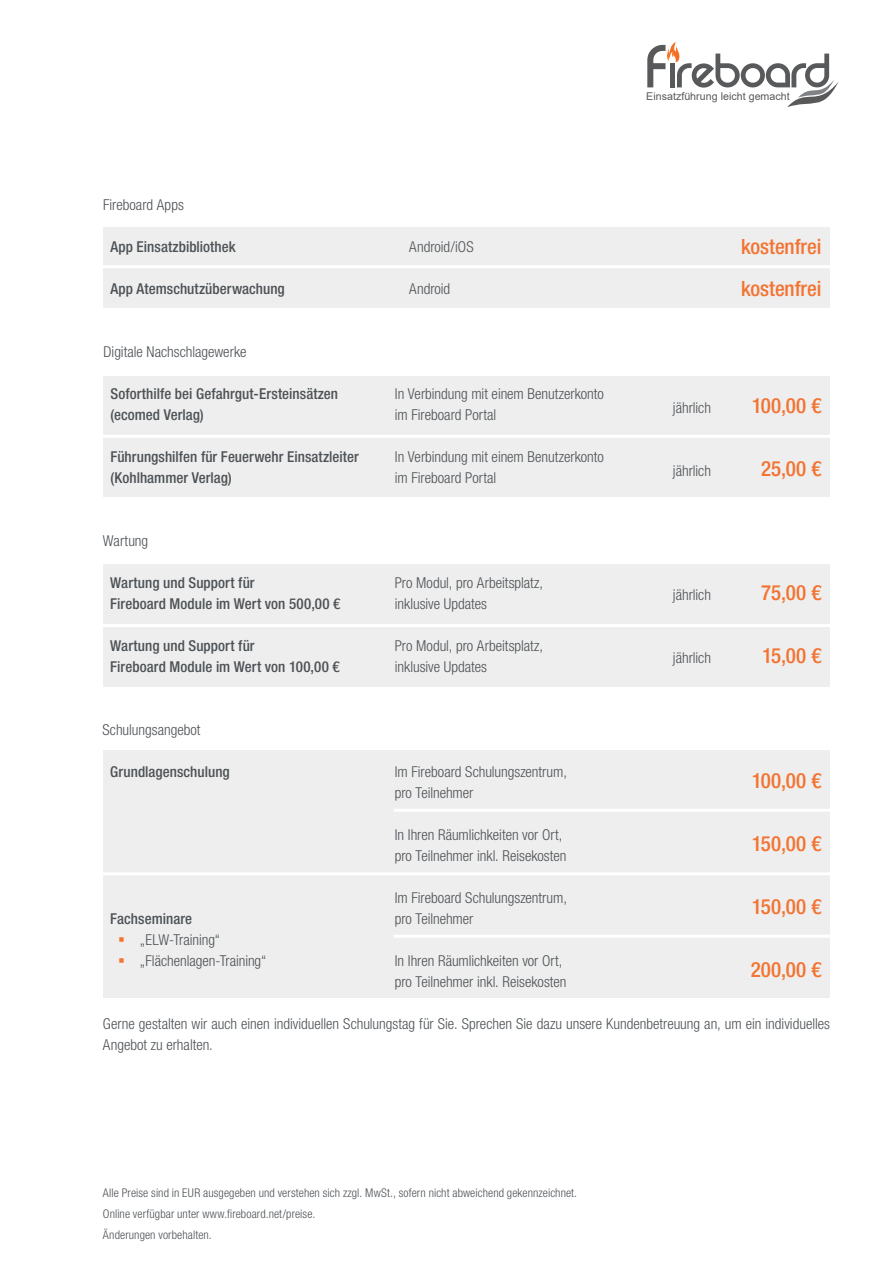
<style>
.page{position:relative;width:893px;height:1263px;background:#fff}
.page>*{position:absolute;margin:0;border:0;box-sizing:border-box;transform-origin:0 0}
.t1{font:500 condensed 21px/42px "Helvetica Neue LT Std";color:#f37331}
.t2{font:300 condensed 15px/21px "Helvetica Neue LT Std";color:#4d5256}
.t3{font:500 condensed 15px "Helvetica Neue LT Std";letter-spacing:.005em;color:#4d5256}
.t4{font:300 condensed 12px/21px "Helvetica Neue LT Std";letter-spacing:.005em;color:#4d5256}
.t5{font:10.65px "Arial";color:#55585a}
.s1{color:#f37331}
</style>
<div class="page">
<div style="left:103px;top:227px;width:727px;height:80px;background:#eee"></div>
<hr style="left:103px;top:265px;width:728px;height:3px;background:#fff">
<div style="left:103px;top:376px;width:727px;height:120px;background:#eee"></div>
<hr style="left:103px;top:435px;width:729px;height:3px;background:#fff">
<div style="left:103px;top:564px;width:726px;height:122px;background:#eee"></div>
<hr style="left:103px;top:624px;width:728px;height:3px;background:#fff">
<div style="left:103px;top:750px;width:726px;height:247px;background:#eee"></div>
<hr style="left:394px;top:809px;width:437px;height:3px;background:#fff">
<hr style="left:103px;top:872px;width:729px;height:3px;background:#fff">
<hr style="left:394px;top:935px;width:436px;height:3px;background:#fff">
<svg style="left:647px;top:42px;width:191px;height:65px"></svg>
<p class="t2" style="left:103px;top:194px;width:82px">Fireboard Apps</p>
<p class="t3" style="left:110px;top:238px;width:127px">App Einsatzbibliothek</p>
<p class="t2" style="left:409px;top:236px;width:66px">Android/iOS</p>
<p class="t3" style="left:110px;top:280px;width:176px">App Atemschutzüberwachung</p>
<p class="t2" style="left:409px;top:278px;width:43px">Android</p>
<p class="t2" style="left:103px;top:341px;width:144px">Digitale Nachschlagewerke</p>
<p class="t3" style="left:110px;top:385px;width:229px">Soforthilfe bei Gefahrgut-Ersteinsätzen</p>
<p class="t2" style="left:395px;top:383px;width:211px">In Verbindung mit einem Benutzerkonto</p>
<p class="t3" style="left:110px;top:406px;width:95px">(ecomed Verlag)</p>
<p class="t2" style="left:395px;top:404px;width:103px">im Fireboard Portal</p>
<p class="t3" style="left:110px;top:448px;width:250px">Führungshilfen für Feuerwehr Einsatzleiter</p>
<p class="t2" style="left:395px;top:446px;width:211px">In Verbindung mit einem Benutzerkonto</p>
<p class="t3" style="left:110px;top:469px;width:123px">(Kohlhammer Verlag)</p>
<p class="t2" style="left:395px;top:467px;width:103px">im Fireboard Portal</p>
<p class="t2" style="left:103px;top:530px;width:47px">Wartung</p>
<p class="t3" style="left:110px;top:574px;width:146px">Wartung und Support für</p>
<p class="t2" style="left:395px;top:572px;width:150px">Pro Modul, pro Arbeitsplatz,</p>
<p class="t3" style="left:110px;top:595px;width:232px">Fireboard Module im Wert von 500,00 €</p>
<p class="t2" style="left:395px;top:593px;width:94px">inklusive Updates</p>
<p class="t3" style="left:110px;top:637px;width:146px">Wartung und Support für</p>
<p class="t2" style="left:395px;top:635px;width:150px">Pro Modul, pro Arbeitsplatz,</p>
<p class="t3" style="left:110px;top:658px;width:231px">Fireboard Module im Wert von 100,00 €</p>
<p class="t2" style="left:395px;top:656px;width:94px">inklusive Updates</p>
<p class="t5" style="left:646px;top:89px;width:145px">Einsatzführung leicht gemacht</p>
<h1 class="t1" style="left:741px;top:225px;width:82px">kostenfrei kostenfrei</h1>
<p class="t2" style="left:673px;top:397px;width:40px">jährlich</p>
<h1 class="t1" style="left:752px;top:384px;width:71px">100,00 €</h1>
<p class="t2" style="left:673px;top:460px;width:40px">jährlich</p>
<h1 class="t1" style="left:761px;top:447px;width:62px">25,00 €</h1>
<p class="t2" style="left:673px;top:584px;width:40px">jährlich</p>
<h1 class="t1" style="left:761px;top:571px;width:62px">75,00 €</h1>
<p class="t2" style="left:673px;top:647px;width:40px">jährlich</p>
<h1 class="t1" style="left:762px;top:634px;width:61px">15,00 €</h1>
<p class="t2" style="left:103px;top:719px;width:100px">Schulungsangebot</p>
<p class="t3" style="left:110px;top:763px;width:121px">Grundlagenschulung</p>
<p class="t2" style="left:395px;top:761px;width:174px">Im Fireboard Schulungszentrum, pro Teilnehmer</p>
<p class="t2" style="left:395px;top:824px;width:173px">In Ihren Räumlichkeiten vor Ort, pro Teilnehmer inkl. Reisekosten</p>
<p class="t2" style="left:395px;top:887px;width:174px">Im Fireboard Schulungszentrum,</p>
<p class="t3" style="left:110px;top:910px;width:83px">Fachseminare</p>
<p class="t2" style="left:395px;top:908px;width:80px">pro Teilnehmer</p>
<p class="t2" style="left:118px;top:929px;width:104px"><span class="s1">▪</span> „ELW-Training“</p>
<p class="t2" style="left:118px;top:950px;width:150px"><span class="s1">▪</span> „Flächenlagen-Training“</p>
<p class="t2" style="left:395px;top:950px;width:173px">In Ihren Räumlichkeiten vor Ort, pro Teilnehmer inkl. Reisekosten</p>
<h1 class="t1" style="left:752px;top:759px;width:71px">100,00 €</h1>
<h1 class="t1" style="left:752px;top:822px;width:71px">150,00 €</h1>
<h1 class="t1" style="left:752px;top:885px;width:71px">150,00 €</h1>
<h1 class="t1" style="left:751px;top:948px;width:72px">200,00 €</h1>
<p class="t2" style="left:103px;top:1013px;width:728px">Gerne gestalten wir auch einen individuellen Schulungstag für Sie. Sprechen Sie dazu unsere Kundenbetreuung an, um ein individuelles<br>Angebot zu erhalten.</p>
<p class="t4" style="left:103px;top:1182px;width:476px">Alle Preise sind in EUR ausgegeben und verstehen sich zzgl. MwSt., sofern nicht abweichend gekennzeichnet.<br>Online verfügbar unter www.fireboard.net/preise.<br>Änderungen vorbehalten.</p>
</div>
